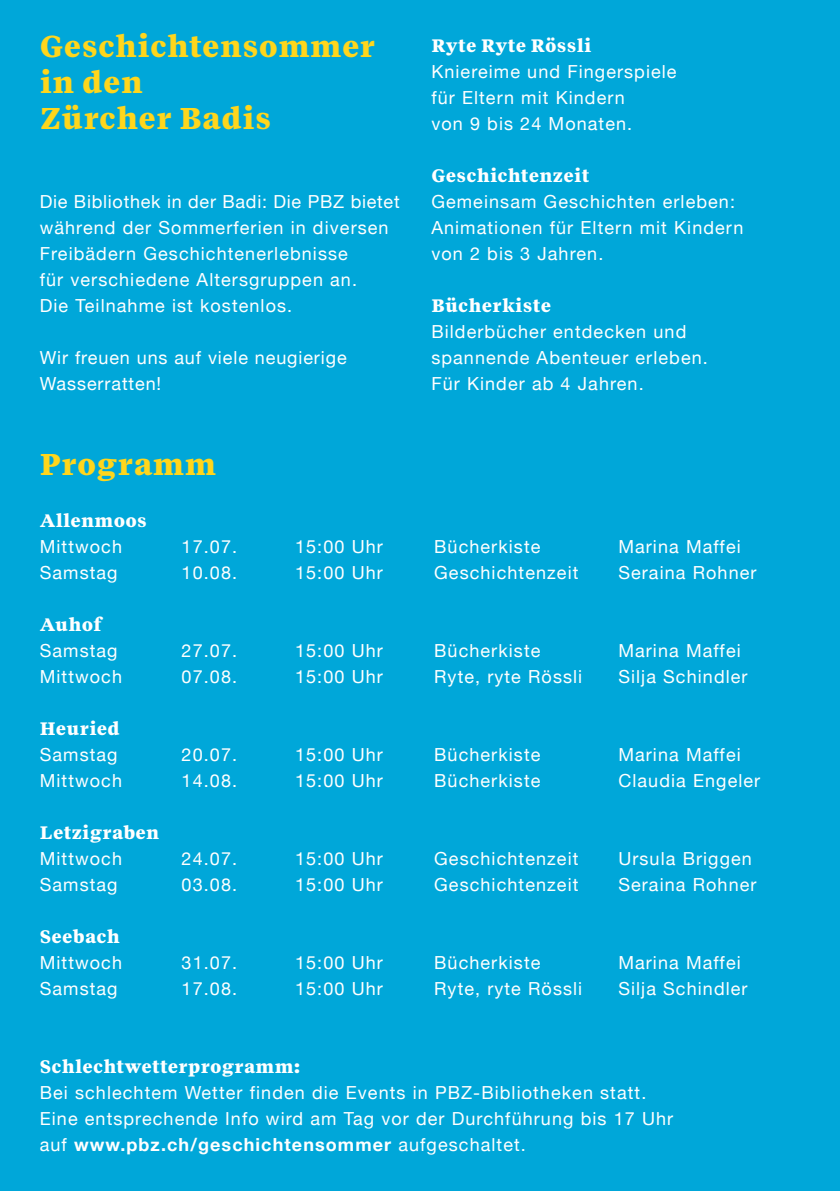
<style>
.page{position:relative;width:840px;height:1191px;background:#fff}
.page>*{position:absolute;margin:0;border:0;box-sizing:border-box;transform-origin:0 0}
.t1{font:30px/36px "Spezia Serif Black C";letter-spacing:.01em;color:#ffd61c}
.t2{font:18px/26px "Helvetica Neue";letter-spacing:.06em;color:#fff}
.t3{font:18px "Spezia Serif Black C";letter-spacing:.01em;color:#fff}
.s1{font-weight:700}
</style>
<div class="page">
<div style="left:0;top:0;width:839px;height:1191px;background:#00a7d9"></div>
<h1 class="t1" style="left:40px;top:27px;width:337px">Geschichtensommer in den<br>Zürcher Badis</h1>
<p class="t2" style="left:40px;top:190px;width:361px">Die Bibliothek in der Badi: Die PBZ bietet während der Sommerferien in diversen Freibädern Geschichtenerlebnisse<br>für verschiedene Altersgruppen an.<br>Die Teilnahme ist kostenlos.</p>
<p class="t2" style="left:40px;top:346px;width:308px">Wir freuen uns auf viele neugierige<br>Wasserratten!</p>
<p class="t3" style="left:431px;top:32px;width:162px">Ryte Ryte Rössli</p>
<p class="t2" style="left:431px;top:60px;width:247px">Kniereime und Fingerspiele für Eltern mit Kindern<br>von 9 bis 24 Monaten.</p>
<p class="t3" style="left:431px;top:162px;width:159px">Geschichtenzeit</p>
<p class="t2" style="left:431px;top:190px;width:313px">Gemeinsam Geschichten erleben:<br>Animationen für Eltern mit Kindern von 2 bis 3 Jahren.</p>
<p class="t3" style="left:431px;top:292px;width:121px">Bücherkiste</p>
<p class="t2" style="left:431px;top:320px;width:278px">Bilderbücher entdecken und spannende Abenteuer erleben.<br>Für Kinder ab 4 Jahren.</p>
<h1 class="t1" style="left:40px;top:445px;width:178px">Programm</h1>
<p class="t3" style="left:40px;top:507px;width:109px">Allenmoos</p>
<p class="t2" style="left:40px;top:534px;width:84px">Mittwoch</p>
<p class="t2" style="left:181px;top:534px;width:57px">17.07.</p>
<p class="t2" style="left:295px;top:534px;width:89px">15:00 Uhr</p>
<p class="t2" style="left:434px;top:534px;width:108px">Bücherkiste</p>
<p class="t2" style="left:618px;top:534px;width:124px">Marina Maffei</p>
<p class="t2" style="left:40px;top:560px;width:79px">Samstag</p>
<p class="t2" style="left:181px;top:560px;width:57px">10.08.</p>
<p class="t2" style="left:295px;top:560px;width:89px">15:00 Uhr</p>
<p class="t2" style="left:434px;top:560px;width:146px">Geschichtenzeit</p>
<p class="t2" style="left:618px;top:560px;width:140px">Seraina Rohner</p>
<p class="t3" style="left:40px;top:611px;width:64px">Auhof</p>
<p class="t2" style="left:40px;top:638px;width:79px">Samstag</p>
<p class="t2" style="left:181px;top:638px;width:57px">27.07.</p>
<p class="t2" style="left:295px;top:638px;width:89px">15:00 Uhr</p>
<p class="t2" style="left:434px;top:638px;width:108px">Bücherkiste</p>
<p class="t2" style="left:618px;top:638px;width:124px">Marina Maffei</p>
<p class="t2" style="left:40px;top:664px;width:84px">Mittwoch</p>
<p class="t2" style="left:181px;top:664px;width:57px">07.08.</p>
<p class="t2" style="left:295px;top:664px;width:89px">15:00 Uhr</p>
<p class="t2" style="left:434px;top:664px;width:149px">Ryte, ryte Rössli</p>
<p class="t2" style="left:618px;top:664px;width:131px">Silja Schindler</p>
<p class="t3" style="left:40px;top:715px;width:82px">Heuried</p>
<p class="t2" style="left:40px;top:742px;width:79px">Samstag</p>
<p class="t2" style="left:181px;top:742px;width:57px">20.07.</p>
<p class="t2" style="left:295px;top:742px;width:89px">15:00 Uhr</p>
<p class="t2" style="left:434px;top:742px;width:108px">Bücherkiste</p>
<p class="t2" style="left:618px;top:742px;width:124px">Marina Maffei</p>
<p class="t2" style="left:40px;top:768px;width:84px">Mittwoch</p>
<p class="t2" style="left:181px;top:768px;width:57px">14.08.</p>
<p class="t2" style="left:295px;top:768px;width:89px">15:00 Uhr</p>
<p class="t2" style="left:434px;top:768px;width:108px">Bücherkiste</p>
<p class="t2" style="left:618px;top:768px;width:143px">Claudia Engeler</p>
<p class="t3" style="left:40px;top:819px;width:121px">Letzigraben</p>
<p class="t2" style="left:40px;top:846px;width:84px">Mittwoch</p>
<p class="t2" style="left:181px;top:846px;width:57px">24.07.</p>
<p class="t2" style="left:295px;top:846px;width:89px">15:00 Uhr</p>
<p class="t2" style="left:434px;top:846px;width:146px">Geschichtenzeit</p>
<p class="t2" style="left:618px;top:846px;width:135px">Ursula Briggen</p>
<p class="t2" style="left:40px;top:872px;width:79px">Samstag</p>
<p class="t2" style="left:181px;top:872px;width:57px">03.08.</p>
<p class="t2" style="left:295px;top:872px;width:89px">15:00 Uhr</p>
<p class="t2" style="left:434px;top:872px;width:146px">Geschichtenzeit</p>
<p class="t2" style="left:618px;top:872px;width:140px">Seraina Rohner</p>
<p class="t3" style="left:40px;top:923px;width:82px">Seebach</p>
<p class="t2" style="left:40px;top:950px;width:84px">Mittwoch</p>
<p class="t2" style="left:181px;top:950px;width:57px">31.07.</p>
<p class="t2" style="left:295px;top:950px;width:89px">15:00 Uhr</p>
<p class="t2" style="left:434px;top:950px;width:108px">Bücherkiste</p>
<p class="t2" style="left:618px;top:950px;width:124px">Marina Maffei</p>
<p class="t2" style="left:40px;top:976px;width:79px">Samstag</p>
<p class="t2" style="left:181px;top:976px;width:57px">17.08.</p>
<p class="t2" style="left:295px;top:976px;width:89px">15:00 Uhr</p>
<p class="t2" style="left:434px;top:976px;width:149px">Ryte, ryte Rössli</p>
<p class="t2" style="left:618px;top:976px;width:131px">Silja Schindler</p>
<p class="t3" style="left:40px;top:1053px;width:262px">Schlechtwetterprogramm:</p>
<p class="t2" style="left:40px;top:1080px;width:634px">Bei schlechtem Wetter finden die Events in PBZ-Bibliotheken statt.<br>Eine entsprechende Info wird am Tag vor der Durchführung bis 17 Uhr auf <span class="s1">www.pbz.ch/geschichtensommer</span> aufgeschaltet.</p>
</div>
